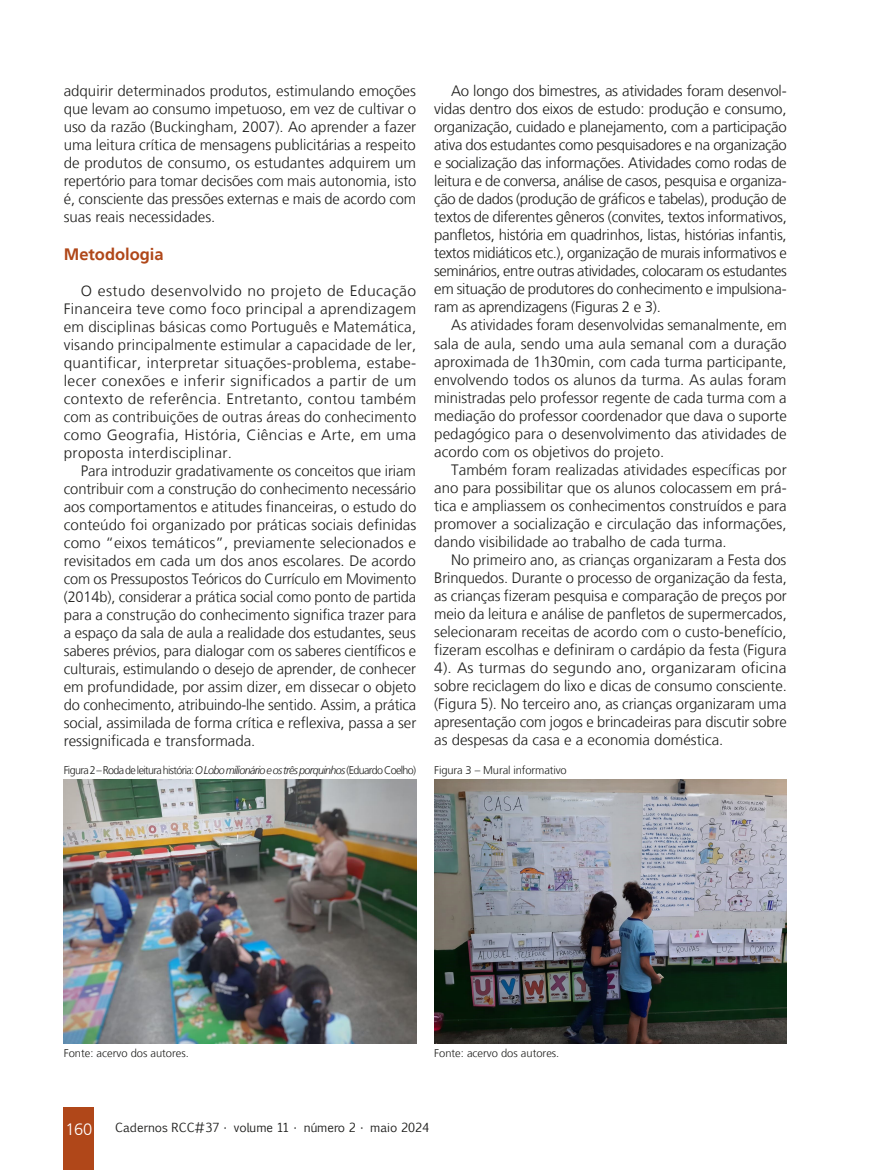
<style>
.page{position:relative;width:893px;height:1170px;background:#fff}
.page>*{position:absolute;margin:0;border:0;box-sizing:border-box;transform-origin:0 0}
.Subtítulo_LARANJA_DO{font:700 16.5px "Frutiger LT";color:#b04719}
.t1{font:300 16.5px "Frutiger LT";color:#fff}
.Miolo__10{font:300 15px/18px "Frutiger LT";color:#1d1d1b;text-align:justify}
.Miolo__10-2{font:300 15px/18px "Frutiger LT";color:#1d1d1b;text-align:justify;scale:1.04 1}
.t2{font:12px "Euphemia CAS";color:#1d1d1b}
.Legendas{font:300 11.1px "Frutiger LT";letter-spacing:-.055em;color:#1d1d1b;scale:.96 1}
.Legendas-2{font:300 11.1px "Frutiger LT";letter-spacing:-.01em;color:#1d1d1b}
.s1{font-style:italic}
</style>
<div class="page">
<div style="left:64px;top:1107px;width:30px;height:62px;background:#b04719"></div>
<img style="left:64px;top:779px;width:352px;height:264px">
<img style="left:434px;top:779px;width:353px;height:264px">
<p class="Miolo__10" style="left:64px;top:82px;width:354px">adquirir determinados produtos, estimulando emoções que levam ao consumo impetuoso, em vez de cultivar o uso da razão (Buckingham, 2007). Ao aprender a fazer uma leitura crítica de mensagens publicitárias a respeito de produtos de consumo, os estudantes adquirem um repertório para tomar decisões com mais autonomia, isto é, consciente das pressões externas e mais de acordo com suas reais necessidades.</p>
<p class="Subtítulo_LARANJA_DO" style="left:64px;top:244px;width:101px">Metodologia</p>
<p class="Miolo__10-2" style="left:64px;top:282px;width:341px;text-indent:17px">O estudo desenvolvido no projeto de Educação Financeira teve como foco principal a aprendizagem em disciplinas básicas como Português e Matemática, visando principalmente estimular a capacidade de ler, quantificar, interpretar situações-problema, estabe&shy;lecer conexões e inferir significados a partir de um contexto de referência. Entretanto, contou também com as contribuições de outras áreas do conhecimento como Geografia, História, Ciências e Arte, em uma proposta interdisciplinar.</p>
<p class="Miolo__10" style="left:64px;top:462px;width:354px;text-indent:17px">Para introduzir gradativamente os conceitos que iriam contribuir com a construção do conhecimento necessário aos comportamentos e atitudes financeiras, o estudo do conteúdo foi organizado por práticas sociais definidas como “eixos temáticos”, previamente selecionados e revisitados em cada um dos anos escolares. De acordo com os Pressupostos Teóricos do Currículo em Movimento (2014b), considerar a prática social como ponto de partida para a construção do conhecimento significa trazer para a espaço da sala de aula a realidade dos estudantes, seus saberes prévios, para dialogar com os saberes científicos e culturais, estimulando o desejo de aprender, de conhecer em profundidade, por assim dizer, em dissecar o objeto do conhecimento, atribuindo-lhe sentido. Assim, a prática social, assimilada de forma crítica e reflexiva, passa a ser ressignificada e transformada.</p>
<p class="Legendas" style="left:64px;top:764px;width:369px">Figura 2 – Roda de leitura história: <span class="s1">O Lobo milionário e os três porquinhos</span> (Eduardo Coelho)</p>
<p class="Miolo__10" style="left:434px;top:82px;width:354px;text-indent:17px">Ao longo dos bimestres, as atividades foram desenvol&shy;vidas dentro dos eixos de estudo: produção e consumo, organização, cuidado e planejamento, com a participação ativa dos estudantes como pesquisadores e na organização e socialização das informações. Atividades como rodas de leitura e de conversa, análise de casos, pesquisa e organiza&shy;ção de dados (produção de gráficos e tabelas), produção de textos de diferentes gêneros (convites, textos informativos, panfletos, história em quadrinhos, listas, histórias infantis, textos midiáticos etc.), organização de murais informativos e seminários, entre outras atividades, colocaram os estudantes em situação de produtores do conhecimento e impulsiona&shy;ram as aprendizagens (Figuras 2 e 3).</p>
<p class="Miolo__10" style="left:434px;top:316px;width:354px;text-indent:17px">As atividades foram desenvolvidas semanalmente, em sala de aula, sendo uma aula semanal com a duração aproximada de 1h30min, com cada turma participante, envolvendo todos os alunos da turma. As aulas foram ministradas pelo professor regente de cada turma com a mediação do professor coordenador que dava o suporte pedagógico para o desenvolvimento das atividades de acordo com os objetivos do projeto.</p>
<p class="Miolo__10" style="left:434px;top:460px;width:354px;text-indent:17px">Também foram realizadas atividades específicas por ano para possibilitar que os alunos colocassem em prá&shy;tica e ampliassem os conhecimentos construídos e para promover a socialização e circulação das informações, dando visibilidade ao trabalho de cada turma.</p>
<p class="Miolo__10" style="left:434px;top:550px;width:354px;text-indent:17px">No primeiro ano, as crianças organizaram a Festa dos Brinquedos. Durante o processo de organização da festa, as crianças fizeram pesquisa e comparação de preços por meio da leitura e análise de panfletos de supermercados, selecionaram receitas de acordo com o custo-benefício, fizeram escolhas e definiram o cardápio da festa (Figura 4). As turmas do segundo ano, organizaram oficina sobre reciclagem do lixo e dicas de consumo consciente. (Figura 5). No terceiro ano, as crianças organizaram uma apresentação com jogos e brincadeiras para discutir sobre as despesas da casa e a economia doméstica.</p>
<p class="Legendas-2" style="left:434px;top:764px;width:134px">Figura 3 – Mural informativo</p>
<p class="Legendas-2" style="left:64px;top:1047px;width:127px">Fonte: acervo dos autores.</p>
<p class="Legendas-2" style="left:434px;top:1047px;width:127px">Fonte: acervo dos autores.</p>
<p class="t1" style="left:65px;top:1120px;width:28px">160</p>
<p class="t2" style="left:115px;top:1119px;width:315px">Cadernos RCC#37 • volume 11 • número 2 • maio 2024</p>
</div>
